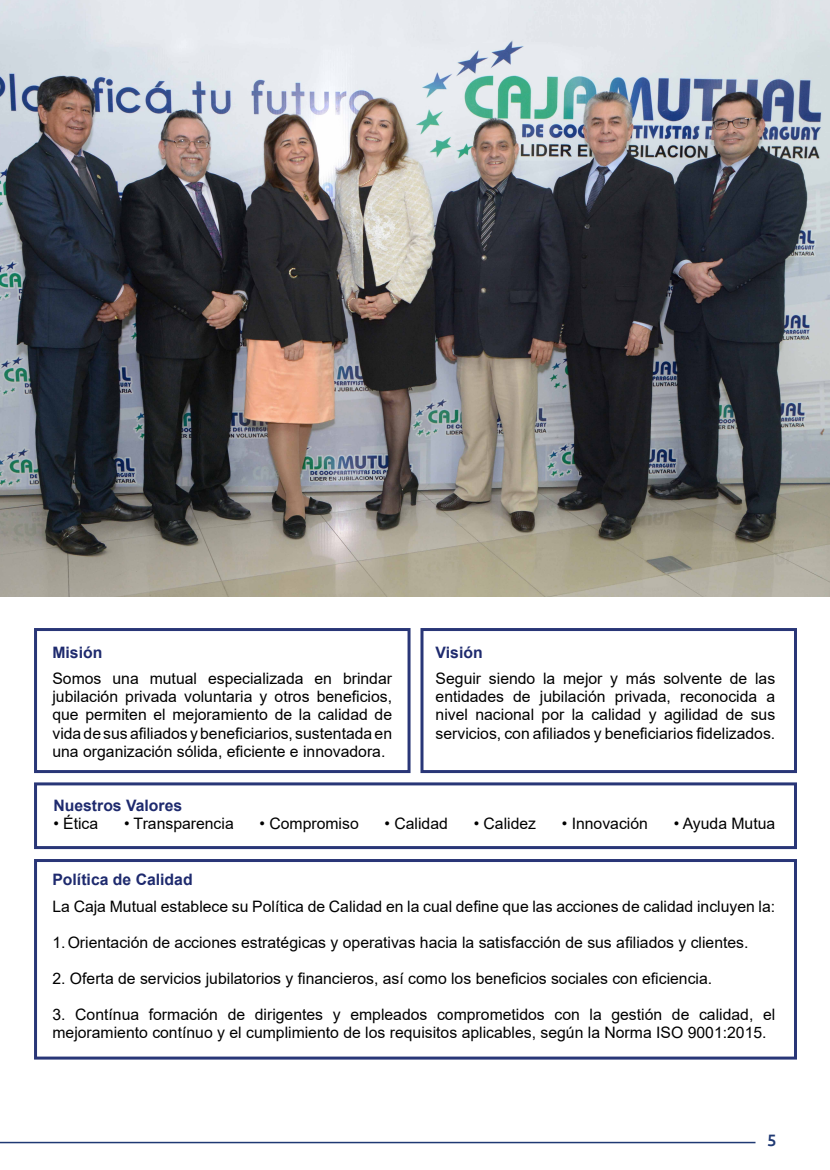
<style>
.page{position:relative;width:830px;height:1170px;background:#fff}
.page>*{position:absolute;margin:0;border:0;box-sizing:border-box;transform-origin:0 0}
.t1{font:500 16.5px "Ubuntu";color:#1f3973}
.t2{font:15.75px/18px "Arial";color:#000;text-align:justify}
.t3{font:700 15.75px "Arial";color:#1e2a6e}
</style>
<div class="page">
<hr style="left:0;top:1141px;width:755px;height:2px;background:#1f3973">
<div style="left:34px;top:628px;width:376px;height:145px;border:3px solid #293677"></div>
<div style="left:420px;top:628px;width:376px;height:145px;border:3px solid #293677"></div>
<div style="left:34px;top:782px;width:762px;height:67px;border:3px solid #293677"></div>
<div style="left:34px;top:859px;width:762px;height:200px;border:3px solid #293677"></div>
<img style="left:0;top:0;width:829px;height:596px">
<p class="t3" style="left:52px;top:641px;width:51px">Misión</p>
<p class="t2" style="left:52px;top:669px;width:341px">Somos una mutual especializada en brindar jubilación privada voluntaria y otros beneficios, que permiten el mejoramiento de la calidad de vida de sus afiliados y beneficiarios, sustentada en una organización sólida, eficiente e innovadora.</p>
<p class="t3" style="left:435px;top:641px;width:48px">Visión</p>
<p class="t2" style="left:435px;top:669px;width:341px">Seguir siendo la mejor y más solvente de las entidades de jubilación privada, reconocida a nivel nacional por la calidad y agilidad de sus servicios, con afiliados y beneficiarios fidelizados.</p>
<p class="t3" style="left:53px;top:794px;width:130px">Nuestros Valores</p>
<p class="t2" style="left:53px;top:814px;width:46px">• Ética</p>
<p class="t2" style="left:124px;top:814px;width:111px">• Transparencia</p>
<p class="t2" style="left:259px;top:814px;width:101px">• Compromiso</p>
<p class="t2" style="left:384px;top:814px;width:65px">• Calidad</p>
<p class="t2" style="left:473px;top:814px;width:64px">• Calidez</p>
<p class="t2" style="left:561px;top:814px;width:87px">• Innovación</p>
<p class="t2" style="left:673px;top:814px;width:103px">• Ayuda Mutua</p>
<p class="t3" style="left:52px;top:868px;width:142px">Política de Calidad</p>
<p class="t2" style="left:52px;top:897px;width:724px">La Caja Mutual establece su Política de Calidad en la cual define que las acciones de calidad incluyen la:</p>
<p class="t2" style="left:52px;top:933px;width:697px">1.Orientación de acciones estratégicas y operativas hacia la satisfacción de sus afiliados y clientes.</p>
<p class="t2" style="left:52px;top:969px;width:661px">2. Oferta de servicios jubilatorios y financieros, así como los beneficios sociales con eficiencia.</p>
<p class="t2" style="left:52px;top:1005px;width:724px">3. Contínua formación de dirigentes y empleados comprometidos con la gestión de calidad, el mejoramiento contínuo y el cumplimiento de los requisitos aplicables, según la Norma ISO 9001:2015.</p>
<p class="t1" style="left:766px;top:1129px;width:11px">5</p>
</div>
